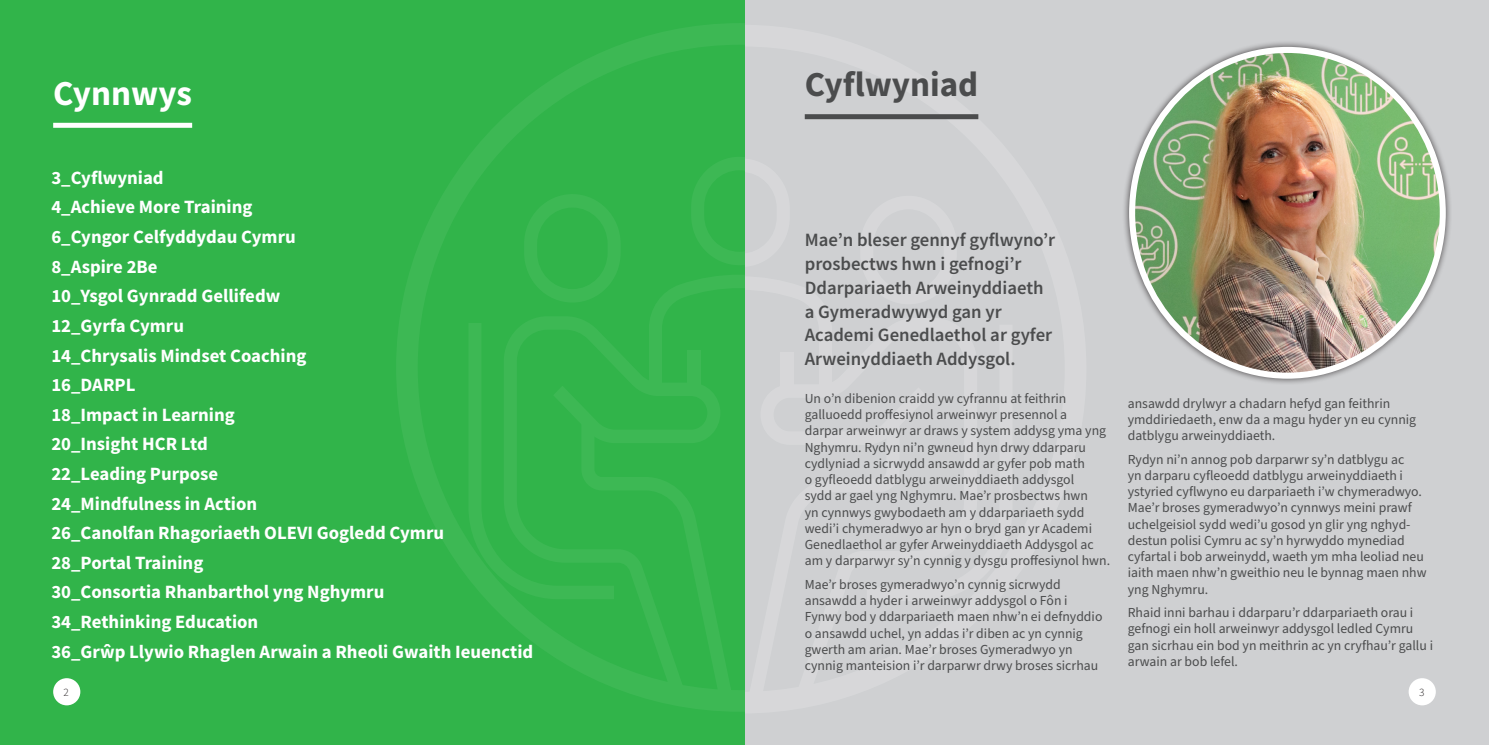
<style>
.page{position:relative;width:1489px;height:745px;background:#fff}
.page>*{position:absolute;margin:0;border:0;box-sizing:border-box;transform-origin:0 0}
.t1{font:700 35px "Source Sans Pro";color:#4b4c4d}
.t2{font:700 35px "Source Sans Pro";color:#fff}
.t3{font:700 18.75px "Source Sans Pro";color:#fff}
.t4{font:600 18.75px/23.8px "Source Sans Pro";color:#4b4c4d}
.t5{font:13.75px/16.2px "Source Sans Pro";color:#4b4c4d}
.t6{font:300 11.25px "Source Sans Pro";color:#231f20}
</style>
<div class="page">
<div style="left:744px;top:0;width:744px;height:744px;background:#cfd0d2"></div>
<div style="left:0;top:0;width:744px;height:744px;background:#31b44a"></div>
<div style="left:53px;top:677px;width:27px;height:28px;background:#fff;border-radius:50%"></div>
<div style="left:1408px;top:677px;width:27px;height:28px;background:#fff;border-radius:50%"></div>
<div style="left:53px;top:123px;width:139px;height:5px;background:#fff"></div>
<div style="left:804px;top:114px;width:174px;height:5px;background:#4b4c4d"></div>
<svg style="left:397px;top:23px;width:347px;height:688px"></svg>
<div style="left:1122px;top:40px;width:330px;height:345px;background:#231f20;opacity:.75"></div>
<img style="left:1132px;top:50px;width:310px;height:325px">
<p class="t2" style="left:53px;top:70px;width:140px">Cynnwys</p>
<p class="t3" style="left:51px;top:165px;width:114px">3_Cyflwyniad</p>
<p class="t3" style="left:51px;top:194px;width:203px">4_Achieve More Training</p>
<p class="t3" style="left:51px;top:224px;width:246px">6_Cyngor Celfyddydau Cymru</p>
<p class="t3" style="left:51px;top:253px;width:108px">8_Aspire 2Be</p>
<p class="t3" style="left:51px;top:283px;width:230px">10_Ysgol Gynradd Gellifedw</p>
<p class="t3" style="left:51px;top:313px;width:134px">12_Gyrfa Cymru</p>
<p class="t3" style="left:51px;top:342px;width:256px">14_Chrysalis Mindset Coaching</p>
<p class="t3" style="left:51px;top:372px;width:86px">16_DARPL</p>
<p class="t3" style="left:51px;top:401px;width:185px">18_Impact in Learning</p>
<p class="t3" style="left:51px;top:431px;width:158px">20_Insight HCR Ltd</p>
<p class="t3" style="left:51px;top:460px;width:168px">22_Leading Purpose</p>
<p class="t3" style="left:51px;top:490px;width:207px">24_Mindfulness in Action</p>
<p class="t3" style="left:51px;top:520px;width:394px">26_Canolfan Rhagoriaeth OLEVI Gogledd Cymru</p>
<p class="t3" style="left:51px;top:549px;width:153px">28_Portal Training</p>
<p class="t3" style="left:51px;top:579px;width:334px">30_Consortia Rhanbarthol yng Nghymru</p>
<p class="t3" style="left:51px;top:608px;width:208px">34_Rethinking Education</p>
<p class="t3" style="left:51px;top:638px;width:483px">36_Grŵp Llywio Rhaglen Arwain a Rheoli Gwaith Ieuenctid</p>
<p class="t1" style="left:804px;top:61px;width:175px">Cyflwyniad</p>
<p class="t4" style="left:804px;top:228px;width:252px">Mae’n bleser gennyf gyflwyno’r prosbectws hwn i gefnogi’r<br>Ddarpariaeth Arweinyddiaeth a Gymeradwywyd gan yr<br>Academi Genedlaethol ar gyfer<br>Arweinyddiaeth Addysgol.</p>
<p class="t5" style="left:804px;top:390px;width:307px">Un o’n dibenion craidd yw cyfrannu at feithrin galluoedd proffesiynol arweinwyr presennol a<br>darpar arweinwyr ar draws y system addysg yma yng Nghymru. Rydyn ni’n gwneud hyn drwy ddarparu cydlyniad a sicrwydd ansawdd ar gyfer pob math<br>o gyfleoedd datblygu arweinyddiaeth addysgol<br>sydd ar gael yng Nghymru. Mae’r prosbectws hwn<br>yn cynnwys gwybodaeth am y ddarpariaeth sydd wedi’i chymeradwyo ar hyn o bryd gan yr Academi Genedlaethol ar gyfer Arweinyddiaeth Addysgol ac am y darparwyr sy’n cynnig y dysgu proffesiynol hwn.</p>
<p class="t5" style="left:804px;top:576px;width:299px">Mae’r broses gymeradwyo’n cynnig sicrwydd ansawdd a hyder i arweinwyr addysgol o Fôn i Fynwy bod y ddarpariaeth maen nhw’n ei defnyddio o ansawdd uchel, yn addas i’r diben ac yn cynnig gwerth am arian. Mae’r broses Gymeradwyo yn cynnig manteision i’r darparwr drwy broses sicrhau</p>
<p class="t5" style="left:1127px;top:395px;width:290px">ansawdd drylwyr a chadarn hefyd gan feithrin ymddiriedaeth, enw da a magu hyder yn eu cynnig datblygu arweinyddiaeth.</p>
<p class="t5" style="left:1127px;top:451px;width:300px">Rydyn ni’n annog pob darparwr sy’n datblygu ac<br>yn darparu cyfleoedd datblygu arweinyddiaeth i ystyried cyflwyno eu darpariaeth i’w chymeradwyo.<br>Mae’r broses gymeradwyo’n cynnwys meini prawf uchelgeisiol sydd wedi’u gosod yn glir yng nghyd&shy;destun polisi Cymru ac sy’n hyrwyddo mynediad cyfartal i bob arweinydd, waeth ym mha leoliad neu iaith maen nhw’n gweithio neu le bynnag maen nhw yng Nghymru.</p>
<p class="t5" style="left:1127px;top:604px;width:307px">Rhaid inni barhau i ddarparu’r ddarpariaeth orau i gefnogi ein holl arweinwyr addysgol ledled Cymru gan sicrhau ein bod yn meithrin ac yn cryfhau’r gallu i arwain ar bob lefel.</p>
<p class="t6" style="left:64px;top:684px;width:7px">2</p>
<p class="t6" style="left:1418px;top:684px;width:7px">3</p>
</div>
